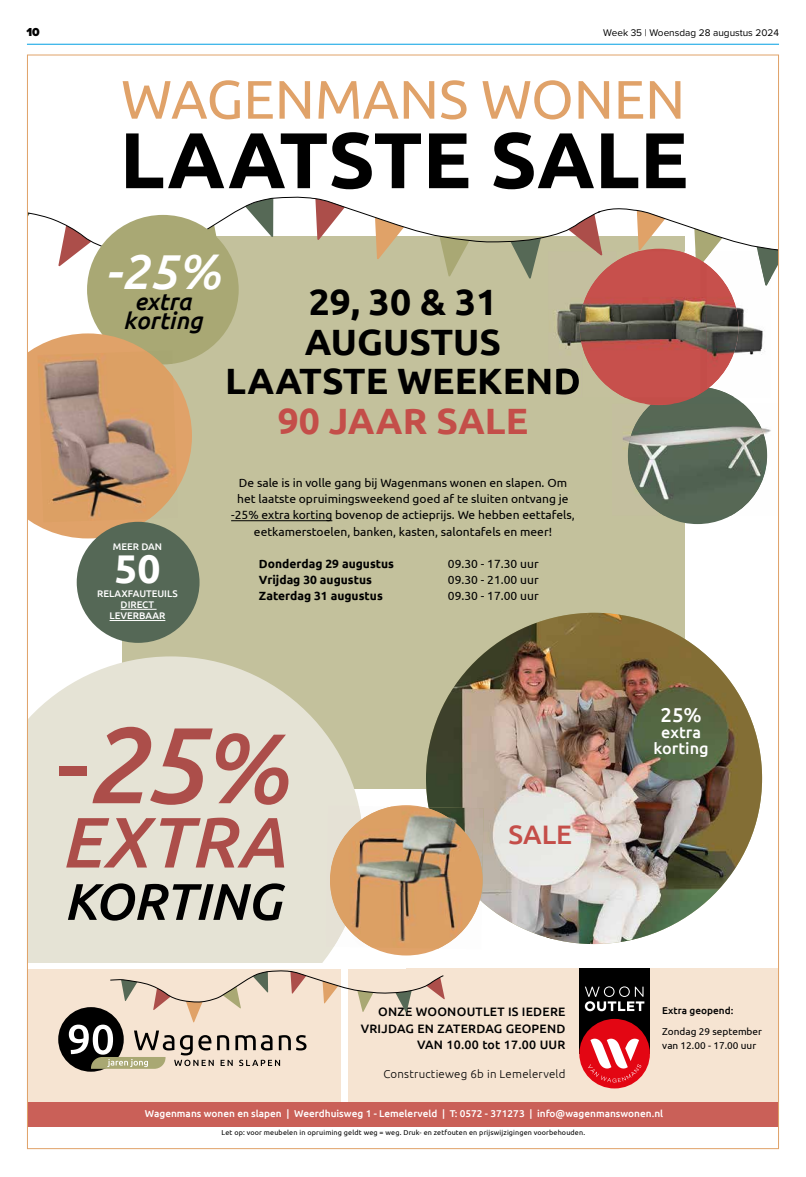
<style>
.page{position:relative;width:806px;height:1177px;background:#fff}
.page>*{position:absolute;margin:0;border:0;box-sizing:border-box;transform-origin:0 0}
.t1{font:italic 500 107.8px "Ubuntu";color:#ac4e4a}
.t2{font:700 78.9px "Ubuntu";color:#000}
.t3{font:italic 500 71.2px "Ubuntu";letter-spacing:.005em;color:#ac4e4a}
.t4{font:54.1px "Ubuntu";color:#e0a269}
.t5{font:italic 500 51.4px "Ubuntu";color:#000}
.t6{font:italic 500 48.9px "Ubuntu";color:#fff}
.t7{font:700 40px "Ubuntu";color:#fff}
.t8{font:700 36.6px/39.5px "Ubuntu";color:#000;text-align:center}
.t9{font:700 36.6px "Ubuntu";color:#c44e49}
.t10{font:500 26.7px "Ubuntu";color:#c44e49}
.t11{font:italic 500 23.7px/18.5px "Ubuntu";color:#000;text-align:center}
.t12{font:500 20px "Ubuntu";color:#fff}
.t13{font:500 16px/16px "Ubuntu";color:#fff;text-align:center}
.t14{font:500 12.2px/16.6px "Ubuntu";letter-spacing:.02em;color:#000;text-align:right}
.t15{font:900 12px "Proxima Nova";color:#000}
.t16{font:11.9px/16.2px "Ubuntu";color:#000;text-align:center}
.t17{font:700 11.9px "Ubuntu";color:#000}
.t18{font:300 11.3px "Ubuntu";letter-spacing:.02em;color:#000}
.t19{font:10px "Proxima Nova";color:#000}
.t20{font:500 9.9px "Ubuntu";color:#fff}
.t21{font:9.9px/13.8px "Ubuntu";color:#000}
.t22{font:500 9.9px "Ubuntu";color:#000}
.t23{font:500 9.6px/11.2px "Ubuntu";color:#fff;text-align:center}
.t24{font:7.1px "Ubuntu";letter-spacing:.02em;color:#000}
.s1{font-weight:400;font-style:normal}
.s2{font-size:98.9px}
</style>
<div class="page">
<hr style="left:27px;top:44px;width:751px;height:1px;background:#009fe3">
<div style="left:122px;top:236px;width:562px;height:553px;background:#c3c19c"></div>
<svg style="left:29px;top:656px;width:330px;height:306px;background:#e3e1d2"></svg>
<div style="left:27px;top:968px;width:313px;height:134px;background:#f6e4d2"></div>
<div style="left:27px;top:1102px;width:751px;height:24px;background:#ca6058"></div>
<div style="left:348px;top:968px;width:430px;height:134px;background:#f6e4d2"></div>
<div style="left:58px;top:1007px;width:66px;height:64px;background:#000;border-radius:50%"></div>
<div style="left:579px;top:968px;width:70px;height:7px;background:#000"></div>
<div style="left:579px;top:974px;width:70px;height:79px;background:#000"></div>
<svg style="left:584px;top:986px;width:60px;height:25px"></svg>
<div style="left:579px;top:1018px;width:70px;height:70px;background:#e30613;border-radius:50%"></div>
<svg style="left:588px;top:1038px;width:53px;height:44px"></svg>
<svg style="left:69px;top:969px;width:375px;height:99px"></svg>
<img style="left:425px;top:612px;width:336px;height:332px;border-radius:50%">
<img style="left:425px;top:612px;width:169px;height:331px">
<svg style="left:627px;top:387px;width:139px;height:137px"></svg>
<div style="left:87px;top:215px;width:151px;height:149px;background:#a9a874;border-radius:50%"></div>
<div style="left:77px;top:522px;width:122px;height:121px;background:#556856;border-radius:50%"></div>
<svg style="left:29px;top:333px;width:163px;height:205px"></svg>
<img style="left:147px;top:350px;width:25px;height:1px">
<img style="left:177px;top:489px;width:1px;height:29px">
<img style="left:37px;top:351px;width:140px;height:171px">
<hr style="left:231px;top:520px;width:101px;height:1px;background:#000">
<img style="left:766px;top:428px;width:5px;height:39px">
<img style="left:627px;top:404px;width:139px;height:111px">
<img style="left:643px;top:404px;width:30px;height:1px">
<img style="left:738px;top:307px;width:25px;height:48px">
<img style="left:569px;top:303px;width:10px;height:6px">
<img style="left:553px;top:309px;width:26px;height:40px">
<svg style="left:29px;top:196px;width:747px;height:95px"></svg>
<img style="left:706px;top:251px;width:5px;height:11px">
<img style="left:757px;top:251px;width:13px;height:34px">
<img style="left:706px;top:389px;width:28px;height:8px">
<img style="left:579px;top:251px;width:127px;height:146px">
<img style="left:706px;top:264px;width:32px;height:125px">
<img style="left:548px;top:368px;width:32px;height:27px">
<hr style="left:120px;top:609px;width:36px;height:1px;background:#fff">
<hr style="left:109px;top:620px;width:56px;height:1px;background:#fff">
<img style="left:333px;top:946px;width:26px;height:1px">
<img style="left:325px;top:805px;width:34px;height:141px">
<img style="left:359px;top:806px;width:123px;height:86px">
<img style="left:330px;top:821px;width:31px;height:120px">
<img style="left:360px;top:890px;width:121px;height:58px">
<p class="t15" style="left:26px;top:23px;width:15px">10</p>
<p class="t19" style="left:603px;top:25px;width:177px">Week 35 | Woensdag 28 augustus 2024</p>
<h3 class="t4" style="left:121px;top:67px;width:565px">WAGENMANS WONEN</h3>
<h2 class="t2" style="left:120px;top:112px;width:570px">LAATSTE SALE</h2>
<h3 class="t6" style="left:105px;top:241px;width:117px">-25%</h3>
<h3 class="t11" style="left:123px;top:292px;width:81px">extra korting</h3>
<h3 class="t8" style="left:225px;top:282px;width:356px">29, 30 &amp; 31<br>AUGUSTUS<br>LAATSTE WEEKEND</h3>
<h3 class="t9" style="left:277px;top:398px;width:252px">90 JAAR SALE</h3>
<p class="t23" style="left:113px;top:540px;width:51px">MEER DAN</p>
<h3 class="t7" style="left:114px;top:544px;width:48px">50</h3>
<p class="t23" style="left:97px;top:587px;width:82px">RELAXFAUTEUILS<br>DIRECT<br>LEVERBAAR</p>
<p class="t16" style="left:231px;top:474px;width:345px">De sale is in volle gang bij Wagenmans wonen en slapen. Om het laatste opruimingsweekend goed af te sluiten ontvang je -25% extra korting bovenop de actieprijs. We hebben eettafels, eetkamerstoelen, banken, kasten, salontafels en meer!</p>
<p class="t17" style="left:259px;top:556px;width:137px">Donderdag 29 augustus</p>
<p class="t16" style="left:447px;top:555px;width:92px">09.30 - 17.30 uur</p>
<p class="t17" style="left:259px;top:572px;width:115px">Vrijdag 30 augustus</p>
<p class="t16" style="left:447px;top:571px;width:92px">09.30 - 21.00 uur</p>
<p class="t17" style="left:259px;top:589px;width:125px">Zaterdag 31 augustus</p>
<p class="t16" style="left:447px;top:587px;width:92px">09.30 - 17.00 uur</p>
<h1 class="t1" style="left:56px;top:699px;width:233px"><span class="s1">-</span>25<span class="s2">%</span></h1>
<h3 class="t3" style="left:61px;top:798px;width:225px">EXTRA</h3>
<h3 class="t5" style="left:64px;top:870px;width:218px">KORTING</h3>
<h3 class="t10" style="left:508px;top:817px;width:65px">SALE</h3>
<p class="t14" style="left:360px;top:1003px;width:206px">ONZE WOONOUTLET IS IEDERE<br>VRIJDAG EN ZATERDAG GEOPEND<br>VAN 10.00 tot 17.00 UUR</p>
<p class="t18" style="left:383px;top:1066px;width:183px">Constructieweg 6b in Lemelerveld</p>
<h3 class="t12" style="left:660px;top:702px;width:43px">25%</h3>
<h3 class="t13" style="left:653px;top:724px;width:57px">extra korting</h3>
<p class="t22" style="left:662px;top:1004px;width:72px">Extra geopend:</p>
<p class="t21" style="left:662px;top:1024px;width:101px">Zondag 29 september van 12.00 - 17.00 uur</p>
<p class="t20" style="left:145px;top:1107px;width:519px">Wagenmans wonen en slapen | Weerdhuisweg 1 - Lemelerveld | T: 0572 - 371273 | info@wagenmanswonen.nl</p>
<p class="t24" style="left:221px;top:1128px;width:365px">Let op: voor meubelen in opruiming geldt weg = weg. Druk- en zetfouten en prijswijzigingen voorbehouden.</p>
</div>
